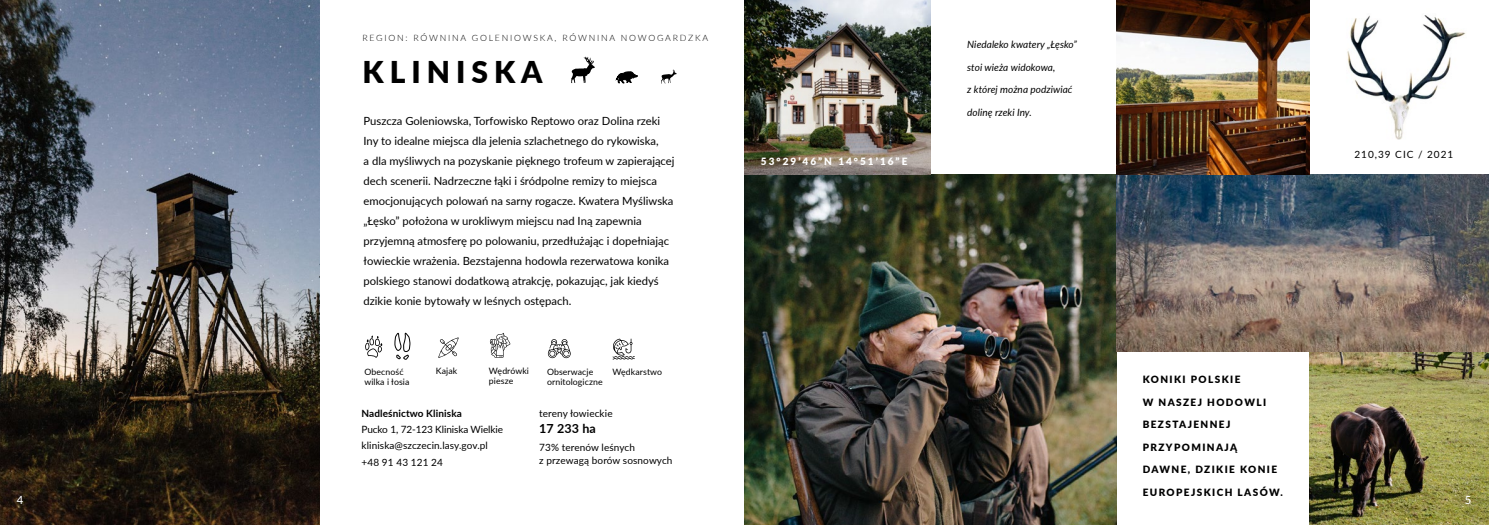
<style>
.page{position:relative;width:1489px;height:525px;background:#fff}
.page>*{position:absolute;margin:0;border:0;box-sizing:border-box;transform-origin:0 0}
.t1{font:900 30px "Lato";letter-spacing:.2em;color:#000}
.t2{font:700 12.5px "Lato";letter-spacing:.01em;color:#000}
.t3{font:11.25px/20px "Lato";color:#000}
.t4{font:500 11.25px "Lato";color:#fff}
.t5{font:10px/16.2px "Lato";letter-spacing:.01em;color:#000}
.t6{font:900 10px "Lato";letter-spacing:.14em;color:#000}
.t7{font:italic 10px "Lato";letter-spacing:.005em;color:#000}
.t8{font:900 10px "Lato";letter-spacing:.2em;color:#fff}
.t9{font:700 10px "Lato";letter-spacing:.01em;color:#000}
.t10{font:10px "Lato";letter-spacing:.1em;color:#000}
.t11{font:8.75px/10px "Lato";letter-spacing:.01em;color:#000}
.t12{font:300 8.75px "Lato";letter-spacing:.2em;color:#000}
</style>
<div class="page">
<img style="left:0;top:0;width:319px;height:524px">
<img style="left:1347px;top:15px;width:119px;height:124px">
<img style="left:1309px;top:352px;width:179px;height:172px">
<img style="left:744px;top:174px;width:372px;height:350px">
<img style="left:1116px;top:174px;width:372px;height:178px">
<img style="left:1116px;top:0;width:192px;height:174px">
<img style="left:744px;top:0;width:186px;height:175px">
<svg style="left:615px;top:71px;width:22px;height:12px"></svg>
<svg style="left:571px;top:57px;width:23px;height:26px"></svg>
<svg style="left:661px;top:69px;width:15px;height:15px"></svg>
<svg style="left:365px;top:335px;width:17px;height:22px"></svg>
<svg style="left:394px;top:333px;width:16px;height:26px"></svg>
<svg style="left:438px;top:337px;width:20px;height:20px"></svg>
<svg style="left:490px;top:333px;width:20px;height:24px"></svg>
<svg style="left:548px;top:339px;width:22px;height:19px"></svg>
<svg style="left:612px;top:338px;width:22px;height:21px"></svg>
<p class="t12" style="left:362px;top:32px;width:347px">REGION: RÓWNINA GOLENIOWSKA, RÓWNINA NOWOGARDZKA</p>
<h1 class="t1" style="left:362px;top:50px;width:182px">KLINISKA</h1>
<p class="t3" style="left:363px;top:110px;width:312px">Puszcza Goleniowska, Torfowisko Reptowo oraz Dolina rzeki Iny to idealne miejsca dla jelenia szlachetnego do rykowiska,<br>a dla myśliwych na pozyskanie pięknego trofeum w zapierającej dech scenerii. Nadrzeczne łąki i śródpolne remizy to miejsca emocjonujących polowań na sarny rogacze. Kwatera Myśliwska „Łęsko” położona w urokliwym miejscu nad Iną zapewnia przyjemną atmosferę po polowaniu, przedłużając i dopełniając łowieckie wrażenia. Bezstajenna hodowla rezerwatowa konika polskiego stanowi dodatkową atrakcję, pokazując, jak kiedyś dzikie konie bytowały w leśnych ostępach.</p>
<p class="t8" style="left:761px;top:154px;width:148px">53°29’46”N 14°51’16”E</p>
<p class="t7" style="left:967px;top:37px;width:111px">Niedaleko kwatery „Łęsko”</p>
<p class="t7" style="left:967px;top:60px;width:89px">stoi wieża widokowa,</p>
<p class="t7" style="left:967px;top:82px;width:107px">z której można podziwiać</p>
<p class="t7" style="left:967px;top:105px;width:66px">dolinę rzeki Iny.</p>
<p class="t10" style="left:1354px;top:147px;width:100px">210,39 CIC / 2021</p>
<p class="t11" style="left:364px;top:366px;width:47px">Obecność wilka i łosia</p>
<p class="t11" style="left:436px;top:366px;width:23px">Kajak</p>
<p class="t11" style="left:489px;top:365px;width:42px">Wędrówki piesze</p>
<p class="t11" style="left:547px;top:366px;width:57px">Obserwacje ornitologiczne</p>
<p class="t11" style="left:612px;top:366px;width:51px">Wędkarstwo</p>
<p class="t6" style="left:1142px;top:372px;width:99px">KONIKI POLSKIE</p>
<p class="t6" style="left:1142px;top:394px;width:125px">W NASZEJ HODOWLI</p>
<p class="t6" style="left:1142px;top:417px;width:89px">BEZSTAJENNEJ</p>
<p class="t6" style="left:1142px;top:439px;width:96px">PRZYPOMINAJĄ</p>
<p class="t6" style="left:1142px;top:462px;width:136px">DAWNE, DZIKIE KONIE</p>
<p class="t6" style="left:1142px;top:484px;width:142px">EUROPEJSKICH LASÓW.</p>
<p class="t9" style="left:361px;top:405px;width:102px">Nadleśnictwo Kliniska</p>
<p class="t5" style="left:361px;top:420px;width:143px">Pucko 1, 72-123 Kliniska Wielkie kliniska@szczecin.lasy.gov.pl +48 91 43 121 24</p>
<p class="t5" style="left:539px;top:404px;width:75px">tereny łowieckie</p>
<p class="t2" style="left:539px;top:419px;width:58px">17 233 ha</p>
<p class="t5" style="left:539px;top:439px;width:135px;line-height:13.8px">73% terenów leśnych<br>z przewagą borów sosnowych</p>
<p class="t4" style="left:17px;top:491px;width:8px">4</p>
<p class="t4" style="left:1464px;top:491px;width:8px">5</p>
</div>
